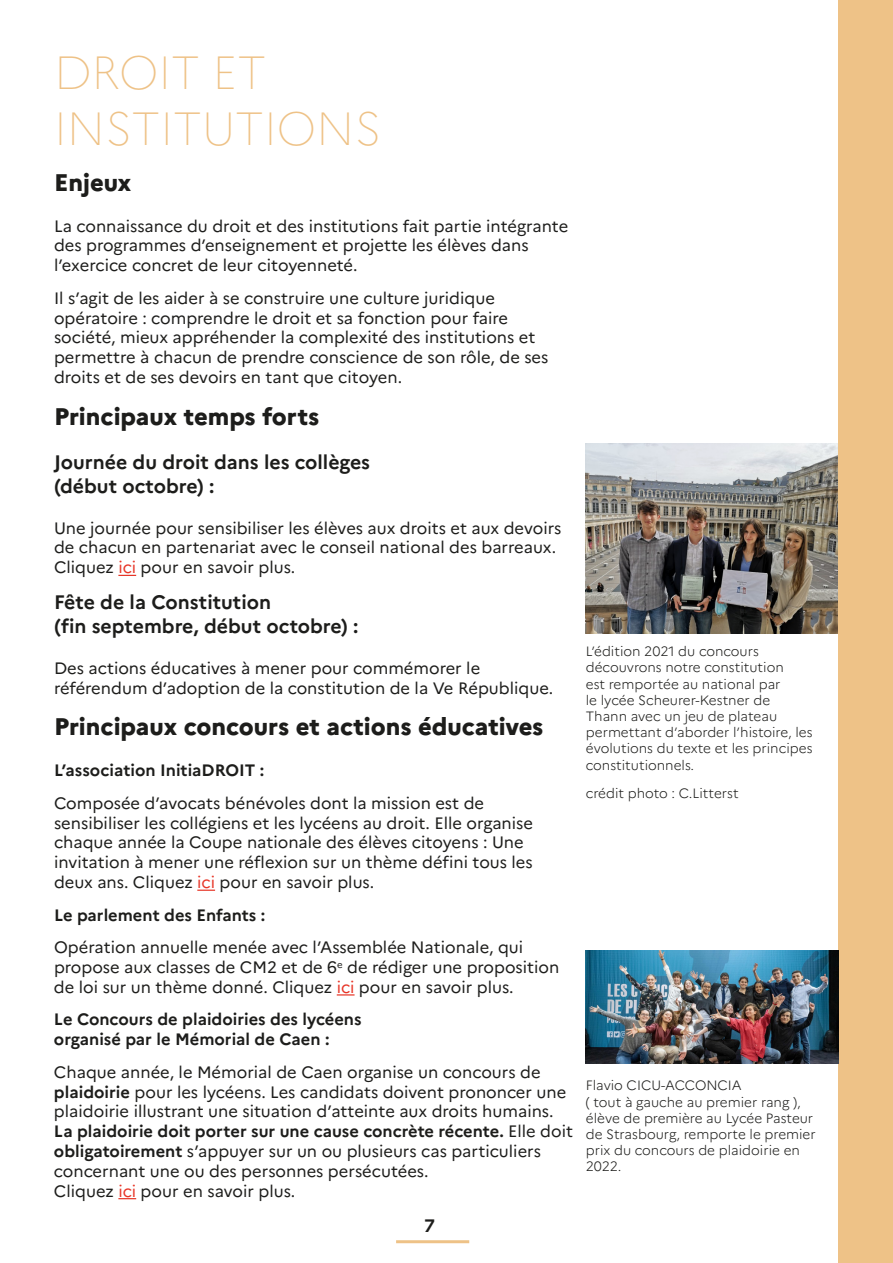
<style>
.page{position:relative;width:893px;height:1263px;background:#fff}
.page>*{position:absolute;margin:0;border:0;box-sizing:border-box;transform-origin:0 0}
.t1{font:100 46.5px/55.8px "Marianne";color:#eec287}
.t2{font:800 24px "Marianne";color:#1d1d1b}
.t3{font:700 19.5px/23.4px "Marianne";color:#1d1d1b}
.t4{font:700 18px "Marianne";color:#1d1d1b}
.t5{font:16.5px/19.8px "Marianne";color:#1d1d1b}
.t6{font:700 16.5px/19.8px "Marianne";color:#1d1d1b}
.t7{font:300 13.5px/16.2px "Marianne";color:#1d1d1b}
.s1{color:#e73628}
.s2{font-weight:700}
</style>
<div class="page">
<svg style="left:118px;top:575px;width:18px;height:1px"></svg>
<svg style="left:197px;top:889px;width:18px;height:2px"></svg>
<svg style="left:337px;top:994px;width:18px;height:1px"></svg>
<svg style="left:118px;top:1198px;width:18px;height:1px"></svg>
<img style="left:586px;top:443px;width:253px;height:190px">
<hr style="left:396px;top:1240px;width:73px;height:3px;background:#eec287">
<div style="left:839px;top:0;width:54px;height:1263px;background:#eec287"></div>
<img style="left:586px;top:950px;width:253px;height:114px">
<h1 class="t1" style="left:54px;top:41px;width:329px">DROIT ET<br>INSTITUTIONS</h1>
<h2 class="t2" style="left:54px;top:163px;width:79px">Enjeux</h2>
<p class="t5" style="left:54px;top:214px;width:516px">La connaissance du droit et des institutions fait partie intégrante des programmes d’enseignement et projette les élèves dans l’exercice concret de leur citoyenneté.</p>
<p class="t5" style="left:54px;top:287px;width:496px">Il s’agit de les aider à se construire une culture juridique opératoire : comprendre le droit et sa fonction pour faire société, mieux appréhender la complexité des institutions et permettre à chacun de prendre conscience de son rôle, de ses droits et de ses devoirs en tant que citoyen.</p>
<h2 class="t2" style="left:54px;top:397px;width:267px">Principaux temps forts</h2>
<p class="t3" style="left:54px;top:449px;width:318px">Journée du droit dans les collèges (début octobre) :</p>
<p class="t5" style="left:54px;top:516px;width:509px">Une journée pour sensibiliser les élèves aux droits et aux devoirs de chacun en partenariat avec le conseil national des barreaux.<br>Cliquez <span class="s1">ici</span> pour en savoir plus.</p>
<p class="t3" style="left:54px;top:589px;width:306px">Fête de la Constitution<br>(fin septembre, début octobre) :</p>
<p class="t5" style="left:54px;top:657px;width:501px">Des actions éducatives à mener pour commémorer le référendum d’adoption de la constitution de la Ve République.</p>
<h2 class="t2" style="left:54px;top:708px;width:491px">Principaux concours et actions éducatives</h2>
<p class="t6" style="left:54px;top:759px;width:212px">L’association InitiaDROIT :</p>
<p class="t5" style="left:54px;top:792px;width:480px">Composée d’avocats bénévoles dont la mission est de sensibiliser les collégiens et les lycéens au droit. Elle organise chaque année la Coupe nationale des élèves citoyens : Une invitation à mener une réflexion sur un thème défini tous les deux ans. Cliquez <span class="s1">ici</span> pour en savoir plus.</p>
<p class="t6" style="left:54px;top:903px;width:213px">Le parlement des Enfants :</p>
<p class="t5" style="left:54px;top:936px;width:507px">Opération annuelle menée avec l’Assemblée Nationale, qui propose aux classes de CM2 et de 6<sup>e</sup> de rédiger une proposition de loi sur un thème donné. Cliquez <span class="s1">ici</span> pour en savoir plus.</p>
<p class="t6" style="left:54px;top:1008px;width:309px">Le Concours de plaidoiries des lycéens organisé par le Mémorial de Caen :</p>
<p class="t5" style="left:54px;top:1060px;width:520px">Chaque année, le Mémorial de Caen organise un concours de <span class="s2">plaidoirie</span> pour les lycéens. Les candidats doivent prononcer une plaidoirie illustrant une situation d’atteinte aux droits humains.<br><span class="s2">La plaidoirie doit porter sur une cause concrète récente.</span> Elle doit <span class="s2">obligatoirement</span> s’appuyer sur un ou plusieurs cas particuliers concernant une ou des personnes persécutées.<br>Cliquez <span class="s1">ici</span> pour en savoir plus.</p>
<p class="t4" style="left:424px;top:1212px;width:12px">7</p>
<p class="t7" style="left:586px;top:642px;width:228px">L’édition 2021 du concours découvrons notre constitution<br>est remportée au national par<br>le lycée Scheurer-Kestner de<br>Thann avec un jeu de plateau permettant d’aborder l’histoire, les évolutions du texte et les principes constitutionnels.</p>
<p class="t7" style="left:586px;top:784px;width:154px">crédit photo : C.Litterst</p>
<p class="t7" style="left:586px;top:1076px;width:231px">Flavio CICU-ACCONCIA<br>( tout à gauche au premier rang ), élève de première au Lycée Pasteur de Strasbourg, remporte le premier prix du concours de plaidoirie en<br>2022.</p>
</div>
